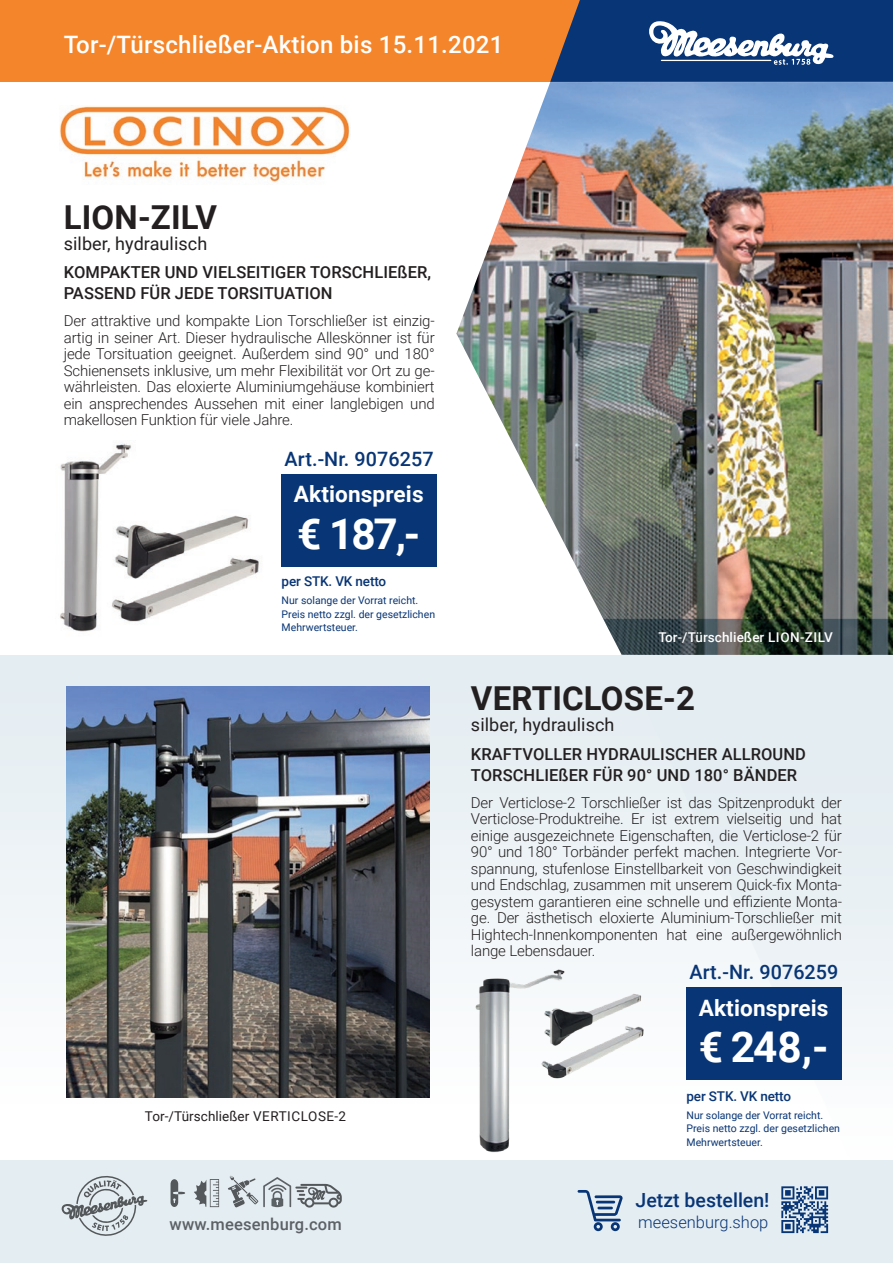
<style>
.page{position:relative;width:893px;height:1263px;background:#fff}
.page>*{position:absolute;margin:0;border:0;box-sizing:border-box;transform-origin:0 0}
.t1{font:700 42.3px "Roboto";letter-spacing:-.05em;color:#fff}
.t2{font:700 33px "Roboto";letter-spacing:.005em;color:#231f20}
.t3{font:500 24px "Roboto";letter-spacing:.01em;color:#fff}
.t4{font:700 22.65px "Roboto";letter-spacing:.005em;color:#fff}
.t5{font:500 19.8px "Roboto";letter-spacing:.005em;color:#083575}
.t6{font:500 19.5px "Roboto";color:#083576}
.t7{font:18px "Roboto";letter-spacing:.005em;color:#231f20}
.t8{font:500 16.5px/21px "Roboto";letter-spacing:.005em;color:#231f20}
.t9{font:500 16.5px "Roboto";letter-spacing:.01em;color:#5c6166}
.t10{font:300 16.5px "Roboto";color:#083576}
.t11{font:300 15px/16.5px "Roboto";letter-spacing:-.01em;color:#231f20;text-align:justify}
.t12{font:13.5px "Roboto";letter-spacing:.005em;color:#231f20}
.t13{font:500 13.5px "Roboto";letter-spacing:-.01em;color:#083575}
.t14{font:500 13.5px "Roboto";letter-spacing:.005em;color:#fff}
.t15{font:10.5px/13.5px "Roboto";color:#083575}
</style>
<div class="page">
<img style="left:60px;top:443px;width:200px;height:189px">
<div style="left:0;top:0;width:591px;height:82px;background:#f5852a"></div>
<div style="left:0;top:1161px;width:893px;height:102px;background:#e4edf2"></div>
<svg style="left:781px;top:1186px;width:47px;height:47px"></svg>
<svg style="left:578px;top:1190px;width:45px;height:41px"></svg>
<svg style="left:194px;top:1179px;width:25px;height:28px"></svg>
<svg style="left:171px;top:1179px;width:14px;height:28px"></svg>
<svg style="left:62px;top:1176px;width:85px;height:60px"></svg>
<div style="left:0;top:655px;width:893px;height:448px;background:linear-gradient(to bottom,#e2ebf1,#fdfdfe)"></div>
<svg style="left:550px;top:0;width:343px;height:82px;background:#2c4d7f"></svg>
<hr style="left:661px;top:60px;width:110px;height:1px;background:#fff">
<svg style="left:228px;top:1176px;width:114px;height:31px"></svg>
<img style="left:456px;top:82px;width:437px;height:574px">
<svg style="left:622px;top:655px;width:271px;height:506px;fill:#e9f0f4"></svg>
<img style="left:66px;top:687px;width:364px;height:411px">
<img style="left:60px;top:105px;width:290px;height:77px">
<div style="left:282px;top:474px;width:155px;height:92px;background:#083575"></div>
<div style="left:686px;top:987px;width:156px;height:92px;background:#083575"></div>
<img style="left:460px;top:963px;width:199px;height:192px">
<h3 class="t3" style="left:64px;top:28px;width:441px">Tor-/Türschließer-Aktion bis 15.11.2021</h3>
<h2 class="t2" style="left:64px;top:194px;width:155px">LION-ZILV</h2>
<p class="t7" style="left:64px;top:231px;width:145px">silber, hydraulisch</p>
<p class="t8" style="left:64px;top:261px;width:369px">KOMPAKTER UND VIELSEITIGER TORSCHLIEßER,<br>PASSEND FÜR JEDE TORSITUATION</p>
<p class="t11" style="left:64px;top:312px;width:372px">Der attraktive und kompakte Lion Torschließer ist einzig&shy;artig in seiner Art. Dieser hydraulische Alleskönner ist für jede Torsituation geeignet. Außerdem sind 90° und 180° Schienensets inklusive, um mehr Flexibilität vor Ort zu ge&shy;währleisten. Das eloxierte Aluminiumgehäuse kombiniert ein ansprechendes Aussehen mit einer langlebigen und makellosen Funktion für viele Jahre.</p>
<h3 class="t5" style="left:285px;top:445px;width:151px">Art.-Nr. 9076257</h3>
<h3 class="t4" style="left:294px;top:478px;width:131px">Aktionspreis</h3>
<h1 class="t1" style="left:297px;top:504px;width:125px">€ 187,-</h1>
<p class="t13" style="left:282px;top:572px;width:106px">per STK. VK netto</p>
<p class="t15" style="left:282px;top:594px;width:155px">Nur solange der Vorrat reicht.<br>Preis netto zzgl. der gesetzlichen<br>Mehrwertsteuer.</p>
<p class="t12" style="left:145px;top:1107px;width:203px">Tor-/Türschließer VERTICLOSE-2</p>
<p class="t14" style="left:658px;top:627px;width:176px">Tor-/Türschließer LION-ZILV</p>
<h2 class="t2" style="left:471px;top:675px;width:226px">VERTICLOSE-2</h2>
<p class="t7" style="left:471px;top:712px;width:145px">silber, hydraulisch</p>
<p class="t8" style="left:471px;top:743px;width:337px">KRAFTVOLLER HYDRAULISCHER ALLROUND<br>TORSCHLIEßER FÜR 90° UND 180° BÄNDER</p>
<p class="t11" style="left:471px;top:793px;width:373px">Der Verticlose-2 Torschließer ist das Spitzenprodukt der Verticlose-Produktreihe. Er ist extrem vielseitig und hat einige ausgezeichnete Eigenschaften, die Verticlose-2 für 90° und 180° Torbänder perfekt machen. Integrierte Vor&shy;spannung, stufenlose Einstellbarkeit von Geschwindigkeit und Endschlag, zusammen mit unserem Quick-fix Monta&shy;gesystem garantieren eine schnelle und effiziente Monta&shy;ge. Der ästhetisch eloxierte Aluminium-Torschließer mit Hightech-Innenkomponenten hat eine außergewöhnlich lange Lebensdauer.</p>
<h3 class="t5" style="left:689px;top:958px;width:151px">Art.-Nr. 9076259</h3>
<h3 class="t4" style="left:699px;top:991px;width:131px">Aktionspreis</h3>
<h1 class="t1" style="left:699px;top:1017px;width:131px">€ 248,-</h1>
<p class="t13" style="left:686px;top:1086px;width:106px">per STK. VK netto</p>
<p class="t15" style="left:686px;top:1108px;width:155px">Nur solange der Vorrat reicht.<br>Preis netto zzgl. der gesetzlichen<br>Mehrwertsteuer.</p>
<h3 class="t6" style="left:636px;top:1187px;width:135px">Jetzt bestellen!</h3>
<p class="t9" style="left:170px;top:1213px;width:174px">www.meesenburg.com</p>
<p class="t10" style="left:638px;top:1210px;width:132px">meesenburg.shop</p>
</div>
